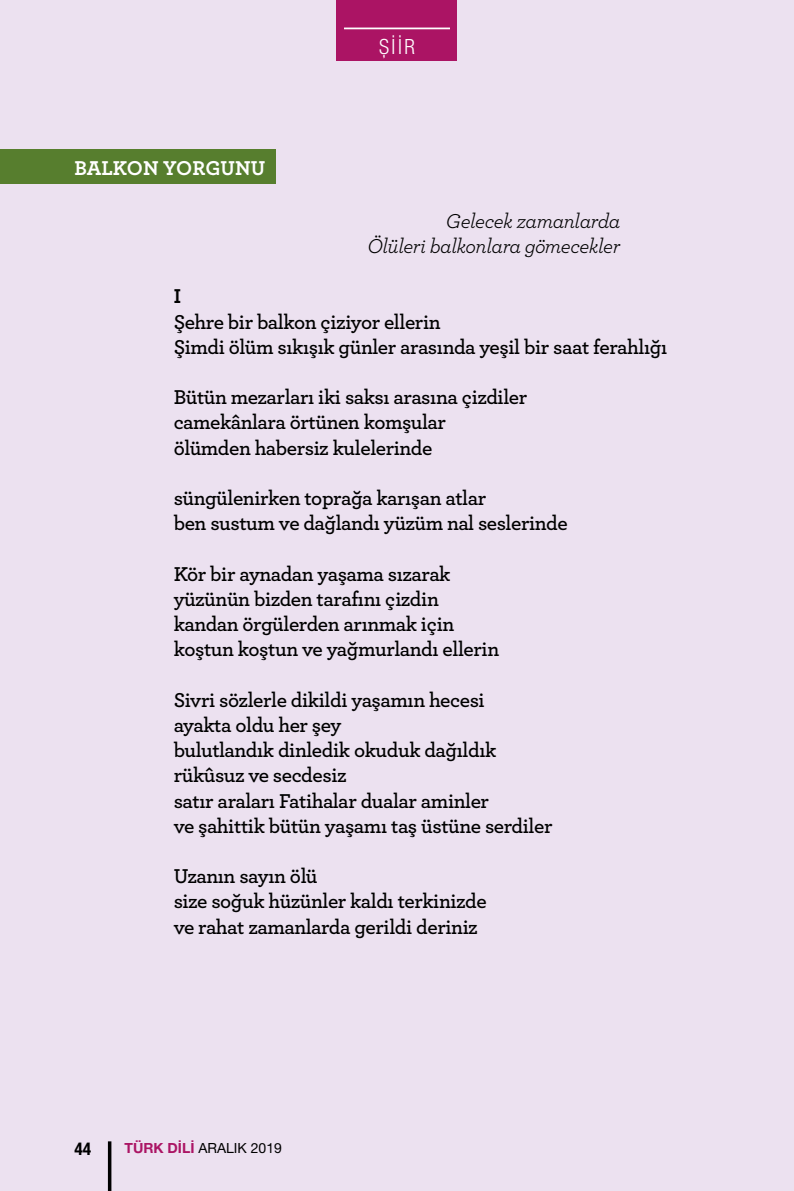
<style>
.page{position:relative;width:794px;height:1191px;background:#ece1f0}
.page>*{position:absolute;margin:0;border:0;box-sizing:border-box;transform-origin:0 0}
.t1{font:600 21px/25.2px "Archer";letter-spacing:-.02em;color:#000}
.t2{font:italic 21px/25.2px "Archer";letter-spacing:-.02em;color:#000;text-align:right}
.t3{font:700 21px "Archer";color:#fff}
.t4{font:300 condensed 21px "Helvetica Neue LT Pro";color:#fff}
.t5{font:700 21px "Archer";color:#000}
.t6{font:700 condensed 17.5px "Helvetica Neue LT Pro";color:#000}
.t7{font:14px "Helvetica Neue LT Pro";color:#000}
.s1{font-weight:700;color:#ab1464}
</style>
<div class="page">
<div style="left:337px;top:0;width:120px;height:61px;background:#ab1464"></div>
<hr style="left:344px;top:28px;width:106px;height:1px;background:#fff">
<hr style="left:108px;top:1141px;width:3px;height:50px;background:#000">
<div style="left:0;top:149px;width:275px;height:35px;background:#577e2e"></div>
<p class="t3" style="left:74px;top:151px;width:192px">BALKON YORGUNU</p>
<p class="t4" style="left:379px;top:34px;width:37px">ŞİİR</p>
<p class="t2" style="left:367px;top:207px;width:254px">Gelecek zamanlarda<br>Ölüleri balkonlara gömecekler</p>
<p class="t5" style="left:174px;top:280px;width:9px">I</p>
<p class="t1" style="left:174px;top:308px;width:495px">Şehre bir balkon çiziyor ellerin<br>Şimdi ölüm sıkışık günler arasında yeşil bir saat ferahlığı</p>
<p class="t1" style="left:174px;top:383px;width:355px">Bütün mezarları iki saksı arasına çizdiler camekânlara örtünen komşular ölümden habersiz kulelerinde</p>
<p class="t1" style="left:174px;top:484px;width:395px">süngülenirken toprağa karışan atlar<br>ben sustum ve dağlandı yüzüm nal seslerinde</p>
<p class="t1" style="left:174px;top:560px;width:327px">Kör bir aynadan yaşama sızarak yüzünün bizden tarafını çizdin kandan örgülerden arınmak için koştun koştun ve yağmurlandı ellerin</p>
<p class="t1" style="left:174px;top:686px;width:380px">Sivri sözlerle dikildi yaşamın hecesi<br>ayakta oldu her şey<br>bulutlandık dinledik okuduk dağıldık rükûsuz ve secdesiz<br>satır araları Fatihalar dualar aminler<br>ve şahittik bütün yaşamı taş üstüne serdiler</p>
<p class="t1" style="left:174px;top:862px;width:314px">Uzanın sayın ölü<br>size soğuk hüzünler kaldı terkinizde ve rahat zamanlarda gerildi deriniz</p>
<p class="t6" style="left:74px;top:1138px;width:18px">44</p>
<p class="t7" style="left:125px;top:1139px;width:159px"><span class="s1">TÜRK DİLİ</span> ARALIK 2019</p>
</div>
